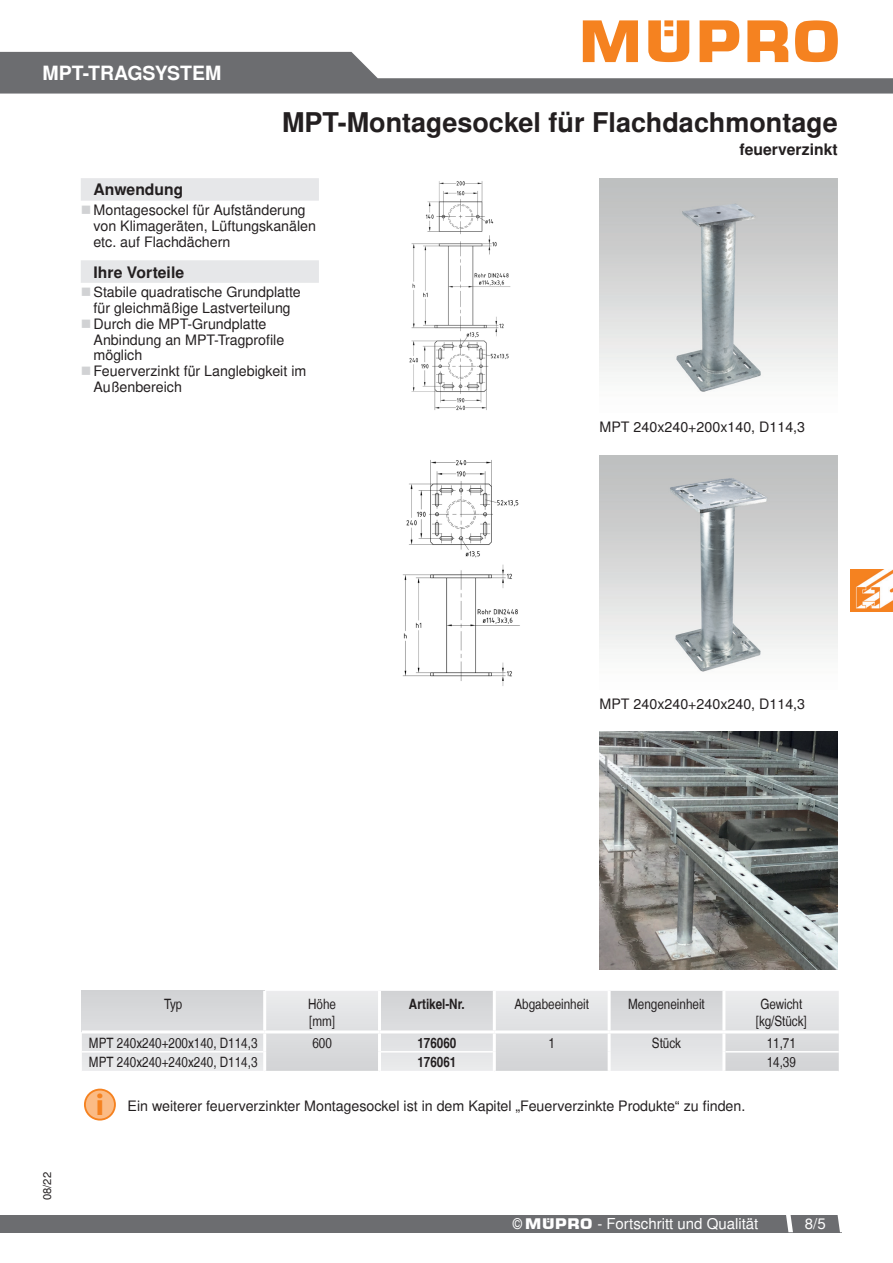
<style>
.page{position:relative;width:893px;height:1263px;background:#fff}
.page>*{position:absolute;margin:0;border:0;box-sizing:border-box;transform-origin:0 0}
.t1{font:700 30.15px "Myriad";color:#f58220}
.CB_AF_PROD_TITLE{font:700 27px "MUEPRO";color:#231f20}
.t2{font:700 19.5px "MUEPRO";color:#fff}
.CB_AF_ADV_HEAD{font:700 15.75px "MUEPRO";color:#231f20}
.CB_AF_PROD_SUBTITLE{font:700 15.75px "MUEPRO";color:#231f20}
.t3{font:15px "MUEPRO";color:#fff}
.CB_AF_TABLE_TEXT_Z{font:14.25px/15.8px "MUEPRO";color:#231f20}
.CB_AF_TABLE_TEXT_Z-2{font:condensed 14.25px "MUEPRO";color:#231f20}
.CB_AF_MATERIALNR{font:700 condensed 14.25px "MUEPRO";color:#231f20}
.RevDateRight{font:11.25px "MUEPRO";color:#231f20}
.s1{font-stretch:condensed}
.s2{font-family:"MPR"}
</style>
<div class="page">
<img style="left:850px;top:569px;width:43px;height:43px">
<svg style="left:0;top:20px;width:893px;height:74px"></svg>
<div style="left:0;top:1215px;width:841px;height:17px;background:#6c6d70"></div>
<svg style="left:838px;top:1215px;width:3px;height:17px"></svg>
<svg style="left:786px;top:1215px;width:7px;height:17px"></svg>
<img style="left:600px;top:179px;width:238px;height:213px">
<img style="left:409px;top:181px;width:102px;height:230px">
<img style="left:600px;top:731px;width:238px;height:238px">
<svg style="left:725px;top:991px;width:114px;height:80px;background:#dfe0e1"></svg>
<svg style="left:82px;top:991px;width:640px;height:80px;background:#dedfe0"></svg>
<hr style="left:263px;top:991px;width:3px;height:39px;background:#fff">
<hr style="left:378px;top:991px;width:3px;height:39px;background:#fff">
<hr style="left:493px;top:991px;width:3px;height:39px;background:#fff">
<hr style="left:263px;top:1033px;width:3px;height:19px;background:#fff">
<hr style="left:378px;top:1033px;width:3px;height:19px;background:#fff">
<hr style="left:493px;top:1033px;width:3px;height:19px;background:#fff">
<hr style="left:263px;top:1052px;width:3px;height:19px;background:#fff">
<hr style="left:378px;top:1052px;width:3px;height:19px;background:#fff">
<hr style="left:493px;top:1052px;width:3px;height:19px;background:#fff">
<hr style="left:82px;top:1051px;width:181px;height:1px;background:#fff">
<hr style="left:381px;top:1051px;width:112px;height:1px;background:#fff">
<hr style="left:725px;top:1051px;width:114px;height:1px;background:#fff">
<hr style="left:608px;top:991px;width:3px;height:39px;background:#fff">
<hr style="left:608px;top:1033px;width:3px;height:19px;background:#fff">
<hr style="left:608px;top:1052px;width:3px;height:19px;background:#fff">
<hr style="left:82px;top:1030px;width:183px;height:3px;background:#fff">
<hr style="left:265px;top:1030px;width:114px;height:3px;background:#fff">
<hr style="left:379px;top:1030px;width:115px;height:3px;background:#fff">
<hr style="left:494px;top:1030px;width:115px;height:3px;background:#fff">
<hr style="left:609px;top:1030px;width:115px;height:3px;background:#fff">
<hr style="left:724px;top:1030px;width:115px;height:3px;background:#fff">
<div style="left:81px;top:178px;width:238px;height:23px;background:#e6e7e9"></div>
<div style="left:81px;top:260px;width:238px;height:23px;background:#e6e7e9"></div>
<div style="left:85px;top:1089px;width:30px;height:30px;background:#fbbb85;border-radius:50%"></div>
<div style="left:84px;top:1089px;width:32px;height:31px;border:2px solid #f58220;border-radius:50%"></div>
<img style="left:600px;top:455px;width:238px;height:217px">
<img style="left:402px;top:460px;width:118px;height:226px">
<p class="t2" style="left:43px;top:62px;width:180px">MPT-TRAGSYSTEM</p>
<p class="CB_AF_PROD_TITLE" style="left:282px;top:106px;width:557px">MPT-Montagesockel für Flachdachmontage</p>
<p class="CB_AF_PROD_SUBTITLE" style="left:739px;top:140px;width:100px">feuerverzinkt</p>
<p class="CB_AF_ADV_HEAD" style="left:94px;top:180px;width:91px">Anwendung</p>
<p class="CB_AF_TABLE_TEXT_Z" style="left:94px;top:203px;width:224px">Montagesockel für Aufständerung von Klimageräten, Lüftungskanälen etc. auf Flachdächern</p>
<p class="CB_AF_ADV_HEAD" style="left:94px;top:262px;width:92px">Ihre Vorteile</p>
<p class="CB_AF_TABLE_TEXT_Z" style="left:94px;top:285px;width:209px">Stabile quadratische Grundplatte für gleichmäßige Lastverteilung</p>
<p class="CB_AF_TABLE_TEXT_Z" style="left:94px;top:316px;width:192px">Durch die MPT-Grundplatte<br>Anbindung an MPT-Tragprofile möglich</p>
<p class="CB_AF_TABLE_TEXT_Z" style="left:94px;top:363px;width:214px">Feuerverzinkt für Langlebigkeit im<br>Außenbereich</p>
<p class="CB_AF_TABLE_TEXT_Z" style="left:600px;top:420px;width:207px">MPT 240x240+200x140, D114,3</p>
<p class="CB_AF_TABLE_TEXT_Z" style="left:600px;top:696px;width:207px">MPT 240x240+240x240, D114,3</p>
<p class="CB_AF_TABLE_TEXT_Z-2" style="left:164px;top:995px;width:20px">Typ</p>
<p class="CB_AF_TABLE_TEXT_Z-2" style="left:308px;top:995px;width:29px">Höhe</p>
<p class="CB_AF_TABLE_TEXT_Z-2" style="left:309px;top:1012px;width:27px">[mm]</p>
<p class="CB_AF_MATERIALNR" style="left:409px;top:994px;width:57px">Artikel-Nr.</p>
<p class="CB_AF_TABLE_TEXT_Z-2" style="left:514px;top:995px;width:76px">Abgabeeinheit</p>
<p class="CB_AF_TABLE_TEXT_Z-2" style="left:628px;top:995px;width:78px">Mengeneinheit</p>
<p class="CB_AF_TABLE_TEXT_Z-2" style="left:760px;top:995px;width:44px">Gewicht</p>
<p class="CB_AF_TABLE_TEXT_Z-2" style="left:756px;top:1012px;width:52px">[kg/Stück]</p>
<p class="CB_AF_TABLE_TEXT_Z-2" style="left:89px;top:1034px;width:170px">MPT 240x240+200x140, D114,3</p>
<p class="CB_AF_TABLE_TEXT_Z-2" style="left:312px;top:1034px;width:21px">600</p>
<p class="CB_AF_MATERIALNR" style="left:417px;top:1034px;width:40px">176060</p>
<p class="CB_AF_TABLE_TEXT_Z-2" style="left:548px;top:1034px;width:8px">1</p>
<p class="CB_AF_TABLE_TEXT_Z-2" style="left:652px;top:1034px;width:31px">Stück</p>
<p class="CB_AF_TABLE_TEXT_Z-2" style="left:767px;top:1034px;width:31px">11,71</p>
<p class="CB_AF_TABLE_TEXT_Z-2" style="left:89px;top:1054px;width:170px">MPT 240x240+240x240, D114,3</p>
<p class="CB_AF_MATERIALNR" style="left:417px;top:1053px;width:40px">176061</p>
<p class="CB_AF_TABLE_TEXT_Z-2" style="left:767px;top:1054px;width:31px">14,39</p>
<p class="RevDateRight" style="left:41px;top:1200px;width:30px;rotate:-90deg">08/22</p>
<p class="t1" style="left:96px;top:1089px;width:10px">i</p>
<p class="CB_AF_TABLE_TEXT_Z" style="left:128px;top:1099px;width:619px">Ein weiterer feuerverzinkter Montagesockel ist in dem Kapitel „Feuerverzinkte Produkte“ zu finden.</p>
<p class="t3" style="left:512px;top:1215px;width:248px"><span class="s1">©</span> <span class="s2">Müpro</span> - Fortschritt und Qualität</p>
<p class="t3" style="left:805px;top:1214px;width:22px">8/5</p>
</div>
